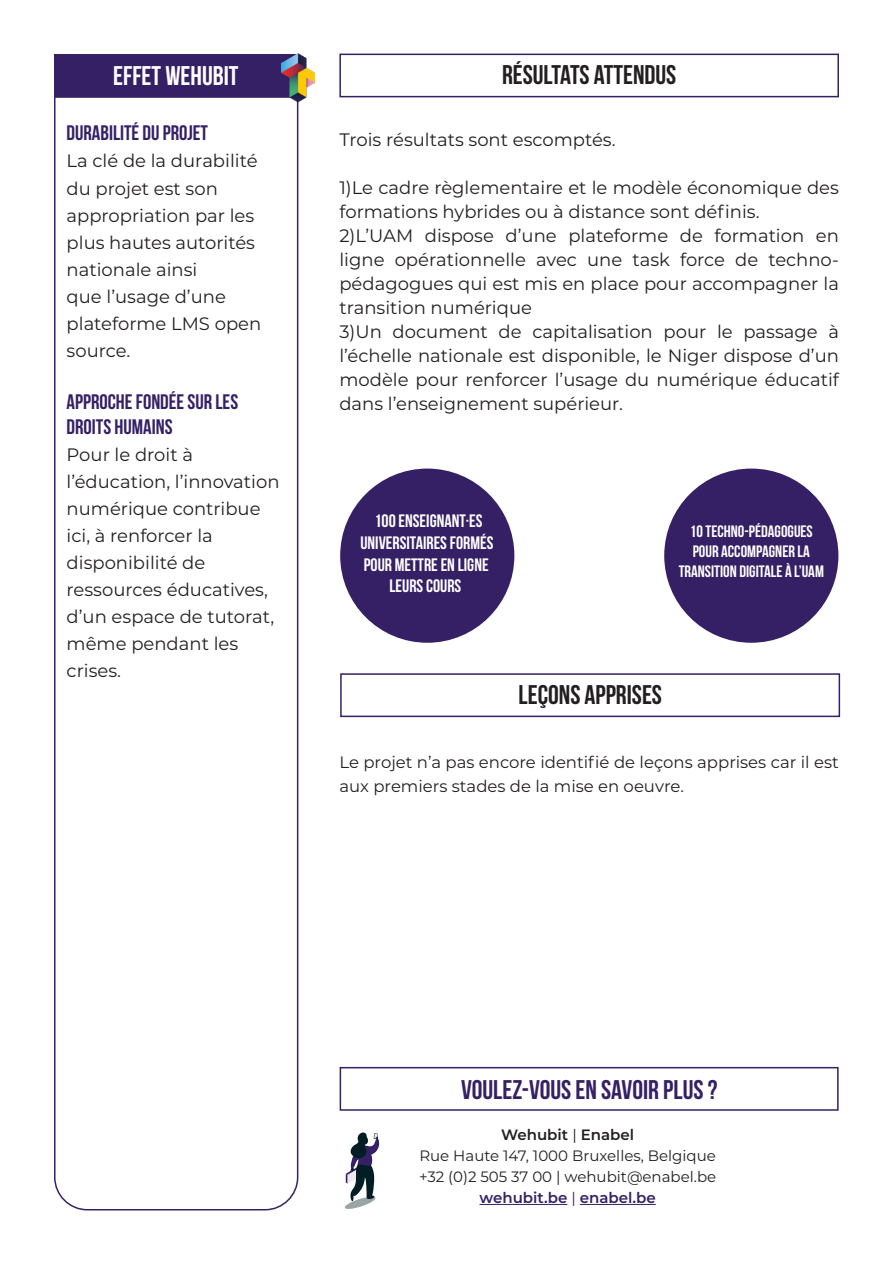
<style>
.page{position:relative;width:893px;height:1263px;background:#fff}
.page>*{position:absolute;margin:0;border:0;box-sizing:border-box;transform-origin:0 0}
.t1{font:700 27px "Bebas Neue";color:#231f20}
.t2{font:700 27px "Bebas Neue";color:#352065}
.t3{font:700 27px "Bebas Neue";color:#fff}
.t4{font:700 21px/25.2px "Bebas Neue";color:#352065}
.t5{font:18px/27px "Montserrat";color:#231f20}
.t6{font:700 18px/21.6px "Bebas Neue";color:#fff;text-align:center}
.t7{font:16.5px/24px "Montserrat";color:#231f20}
.t8{font:16.5px/19.8px "Bebas Neue";color:#fff;text-align:center}
.t9{font:15px "Montserrat";color:#231f20}
.t10{font:600 15px "Montserrat";color:#352065}
.t11{font:600 15px "Montserrat";color:#231f20}
.s1{font-weight:400}
</style>
<div class="page">
<div style="left:664px;top:469px;width:174px;height:174px;background:#352065;border-radius:50%"></div>
<div style="left:340px;top:469px;width:174px;height:174px;background:#352065;border-radius:50%"></div>
<div style="left:54px;top:54px;width:244px;height:1156px;border:2px solid #352065;border-radius:33px"></div>
<div style="left:54px;top:54px;width:244px;height:44px;background:#352065;border:2px solid #352065"></div>
<div style="left:339px;top:54px;width:500px;height:43px;background:#fff;border:2px solid #352065"></div>
<img style="left:281px;top:54px;width:34px;height:55px">
<div style="left:340px;top:673px;width:500px;height:44px;background:#fff;border:2px solid #352065"></div>
<svg style="left:344px;top:1132px;width:36px;height:77px"></svg>
<div style="left:340px;top:1067px;width:499px;height:44px;background:#fff;border:2px solid #352065"></div>
<hr style="left:480px;top:1204px;width:87px;height:1px;background:#352065">
<hr style="left:580px;top:1204px;width:76px;height:1px;background:#352065">
<p class="t3" style="left:113px;top:61px;width:127px">EFFET WEHUBIT</p>
<p class="t4" style="left:67px;top:120px;width:143px">DURABILITÉ DU PROJET</p>
<p class="t5" style="left:67px;top:147px;width:196px">La clé de la durabilité du projet est son appropriation par les plus hautes autorités nationale ainsi<br>que l’usage d’une plateforme LMS open source.</p>
<p class="t4" style="left:67px;top:389px;width:173px">APPROCHE FONDÉE SUR LES<br>DROITS HUMAINS</p>
<p class="t5" style="left:67px;top:440px;width:214px">Pour le droit à l’éducation, l’innovation numérique contribue ici, à renforcer la disponibilité de ressources éducatives, d’un espace de tutorat, même pendant les crises.</p>
<p class="t1" style="left:502px;top:60px;width:176px">RÉSULTATS ATTENDUS</p>
<p class="t5" style="left:339px;top:126px;width:278px">Trois résultats sont escomptés.</p>
<p class="t5" style="left:339px;top:175px;width:501px;line-height:24px">1)Le cadre règlementaire et le modèle économique des formations hybrides ou à distance sont définis.</p>
<p class="t5" style="left:339px;top:223px;width:501px;line-height:24px;text-align:justify">2)L’UAM dispose d’une plateforme de formation en ligne opérationnelle avec une task force de techno&shy;pédagogues qui est mis en place pour accompagner la transition numérique</p>
<p class="t5" style="left:339px;top:319px;width:501px;line-height:24px;text-align:justify">3)Un document de capitalisation pour le passage à l’échelle nationale est disponible, le Niger dispose d’un modèle pour renforcer l’usage du numérique éducatif dans l’enseignement supérieur.</p>
<p class="t6" style="left:360px;top:510px;width:135px">100 ENSEIGNANT·ES<br>UNIVERSITAIRES FORMÉS<br>POUR METTRE EN LIGNE<br>LEURS COURS</p>
<p class="t8" style="left:679px;top:521px;width:147px">10 TECHNO-PÉDAGOGUES<br>POUR ACCOMPAGNER LA<br>TRANSITION DIGITALE À L’UAM</p>
<p class="t1" style="left:519px;top:680px;width:145px">LEÇONS APPRISES</p>
<p class="t7" style="left:339px;top:749px;width:501px">Le projet n’a pas encore identifié de leçons apprises car il est aux premiers stades de la mise en oeuvre.</p>
<p class="t2" style="left:461px;top:1074px;width:258px">VOULEZ-VOUS EN SAVOIR PLUS ?</p>
<p class="t11" style="left:501px;top:1124px;width:135px">Wehubit <span class="s1">|</span> Enabel</p>
<p class="t9" style="left:419px;top:1145px;width:298px">Rue Haute 147, 1000 Bruxelles, Belgique</p>
<p class="t9" style="left:419px;top:1166px;width:299px">+32 (0)2 505 37 00 | wehubit@enabel.be</p>
<p class="t10" style="left:480px;top:1187px;width:178px">wehubit.be <span class="s1">|</span> enabel.be</p>
</div>
